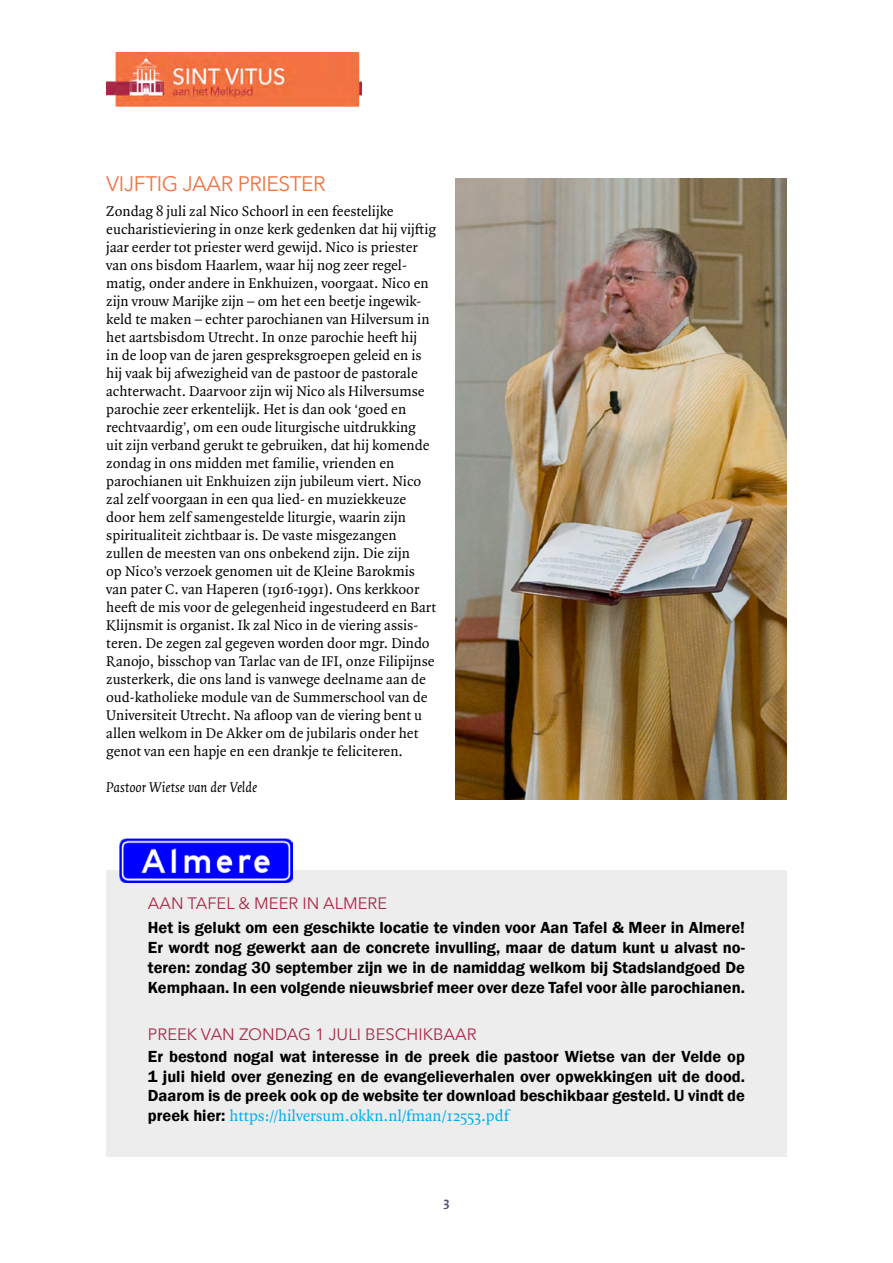
<style>
.page{position:relative;width:893px;height:1263px;background:#fff}
.page>*{position:absolute;margin:0;border:0;box-sizing:border-box;transform-origin:0 0}
.Grote_kopjes{font:21px "Avenir Next";letter-spacing:-.02em;color:#f37242}
.Tussenkopjes{font:600 16.5px/19.8px "Franklin Gothic";color:#000;text-align:justify}
.Grote_kopjes-2{font:16.5px "Avenir Next";color:#a92946}
.Body{font:15px/18px "Quadraat Pro";color:#000}
.Body-2{font:italic 15px "Quadraat Pro";color:#000}
.t1{font:13.5px "Quadraat Sans OT Bld";color:#505476}
.s1{font-family:"Quadraat Pro";font-weight:400;color:#00aeef}
</style>
<div class="page">
<img style="left:106px;top:52px;width:256px;height:54px">
<img style="left:455px;top:179px;width:332px;height:621px">
<div style="left:106px;top:870px;width:681px;height:287px;background:#ededed"></div>
<img style="left:119px;top:839px;width:173px;height:44px">
<p class="Grote_kopjes" style="left:106px;top:166px;width:221px">VIJFTIG JAAR PRIESTER</p>
<p class="Body" style="left:106px;top:202px;width:331px">Zondag 8 juli zal Nico Schoorl in een feestelijke eucharistieviering in onze kerk gedenken dat hij vijftig jaar eerder tot priester werd gewijd. Nico is priester van ons bisdom Haarlem, waar hij nog zeer regel&shy;matig, onder andere in Enkhuizen, voorgaat. Nico en zijn vrouw Marijke zijn – om het een beetje ingewik&shy;keld te maken – echter parochianen van Hilversum in het aartsbisdom Utrecht. In onze parochie heeft hij<br>in de loop van de jaren gespreksgroepen geleid en is hij vaak bij afwezigheid van de pastoor de pastorale achterwacht. Daarvoor zijn wij Nico als Hilversumse parochie zeer erkentelijk. Het is dan ook ‘goed en rechtvaardig’, om een oude liturgische uitdrukking uit zijn verband gerukt te gebruiken, dat hij komende zondag in ons midden met familie, vrienden en parochianen uit Enkhuizen zijn jubileum viert. Nico zal zelf voorgaan in een qua lied- en muziekkeuze door hem zelf samengestelde liturgie, waarin zijn spiritualiteit zichtbaar is. De vaste misgezangen zullen de meesten van ons onbekend zijn. Die zijn<br>op Nico’s verzoek genomen uit de Kleine Barokmis van pater C. van Haperen (1916-1991). Ons kerkkoor heeft de mis voor de gelegenheid ingestudeerd en Bart Klijnsmit is organist. Ik zal Nico in de viering assis&shy;teren. De zegen zal gegeven worden door mgr. Dindo Ranojo, bisschop van Tarlac van de IFI, onze Filipijnse zusterkerk, die ons land is vanwege deelname aan de oud-katholieke module van de Summerschool van de Universiteit Utrecht. Na afloop van de viering bent u allen welkom in De Akker om de jubilaris onder het genot van een hapje en een drankje te feliciteren.</p>
<p class="Body-2" style="left:106px;top:777px;width:152px">Pastoor Wietse van der Velde</p>
<p class="Grote_kopjes-2" style="left:148px;top:890px;width:241px">AAN TAFEL &amp; MEER IN ALMERE</p>
<p class="Tussenkopjes" style="left:148px;top:918px;width:599px">Het is gelukt om een geschikte locatie te vinden voor Aan Tafel &amp; Meer in Almere!<br>Er wordt nog gewerkt aan de concrete invulling, maar de datum kunt u alvast no&shy;teren: zondag 30 september zijn we in de namiddag welkom bij Stadslandgoed De Kemphaan. In een volgende nieuwsbrief meer over deze Tafel voor àlle parochianen.</p>
<p class="Grote_kopjes-2" style="left:148px;top:1020px;width:330px">PREEK VAN ZONDAG 1 JULI BESCHIKBAAR</p>
<p class="Tussenkopjes" style="left:148px;top:1046px;width:599px">Er bestond nogal wat interesse in de preek die pastoor Wietse van der Velde op 1 juli hield over genezing en de evangelieverhalen over opwekkingen uit de dood.<br>Daarom is de preek ook op de website ter download beschikbaar gesteld. U vindt de preek hier: <span class="s1">https://hilversum.okkn.nl/fman/12553.pdf</span></p>
<p class="t1" style="left:443px;top:1194px;width:8px">3</p>
</div>
